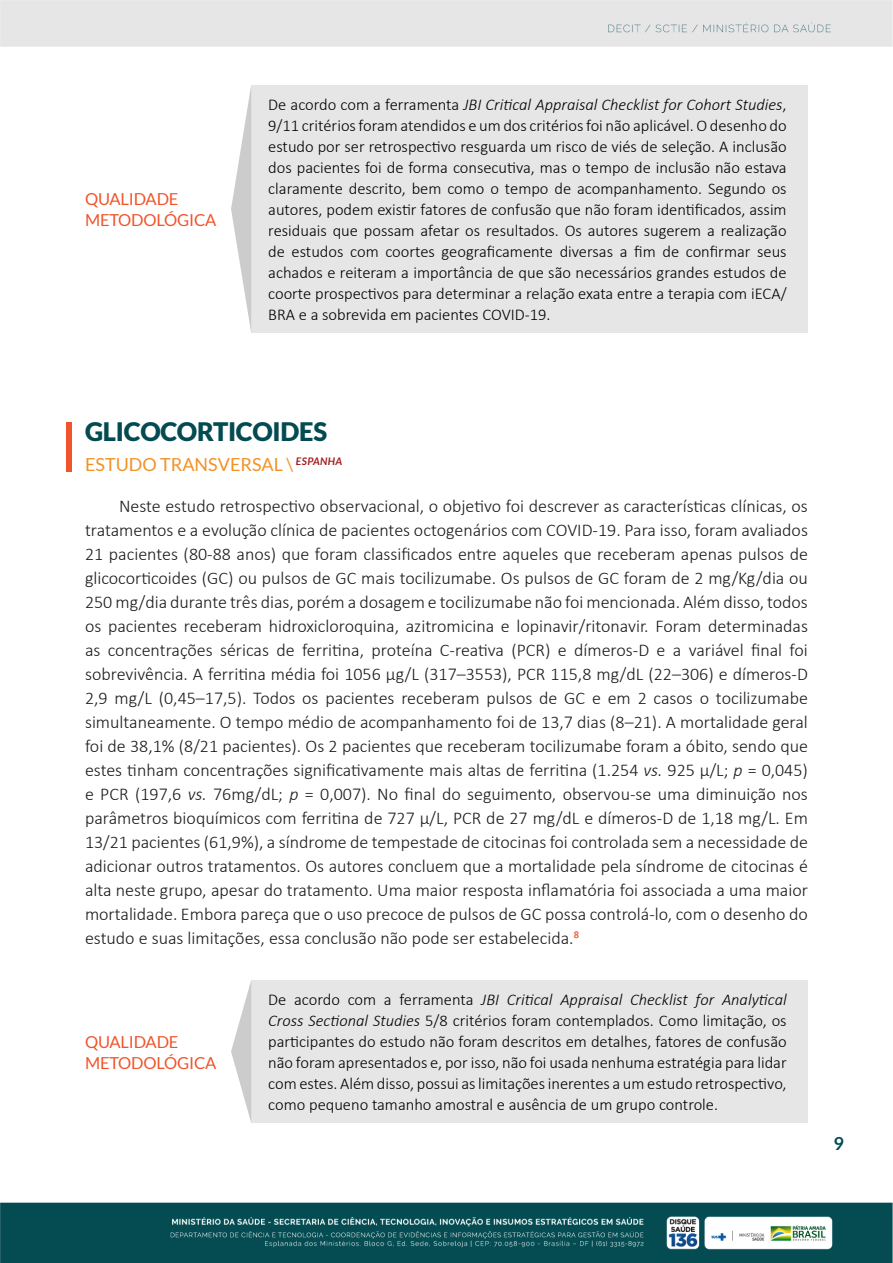
<style>
.page{position:relative;width:893px;height:1263px;background:#fff}
.page>*{position:absolute;margin:0;border:0;box-sizing:border-box;transform-origin:0 0}
.t1{font:900 25.5px "Lato";letter-spacing:-.01em;color:#034b51}
.t2{font:300 18px/24px "Calibri";color:#1a1a1a;text-align:justify}
.t3{font:18px "Lato";color:#f29224}
.t4{font:700 18px "Lato";color:#034b51}
.t5{font:300 16.5px/21px "Calibri";color:#000;text-align:justify}
.t6{font:16.5px/21px "Lato";letter-spacing:-.01em;color:#f0542b}
.s1{font-style:italic}
</style>
<div class="page">
<img style="left:0;top:0;width:893px;height:1263px">
<div style="left:85px;top:85px;width:146px;height:248px;background:#fff"></div>
<div style="left:251px;top:85px;width:557px;height:248px;background:#e6e6e6"></div>
<svg style="left:231px;top:85px;width:20px;height:248px"></svg>
<div style="left:85px;top:980px;width:146px;height:143px;background:#fff"></div>
<div style="left:251px;top:980px;width:557px;height:143px;background:#e6e6e6"></div>
<svg style="left:231px;top:980px;width:20px;height:143px"></svg>
<div style="left:66px;top:422px;width:6px;height:49px;background:#f0542b"></div>
<p class="t6" style="left:85px;top:189px;width:133px">QUALIDADE<br>METODOLÓGICA</p>
<p class="t5" style="left:268px;top:94px;width:520px">De acordo com a ferramenta <span class="s1">JBI Critical Appraisal Checklist for Cohort Studies</span>, 9/11 critérios foram atendidos e um dos critérios foi não aplicável. O desenho do estudo por ser retrospectivo resguarda um risco de viés de seleção. A inclusão dos pacientes foi de forma consecutiva, mas o tempo de inclusão não estava claramente descrito, bem como o tempo de acompanhamento. Segundo os autores, podem existir fatores de confusão que não foram identificados, assim residuais que possam afetar os resultados. Os autores sugerem a realização de estudos com coortes geograficamente diversas a fim de confirmar seus achados e reiteram a importância de que são necessários grandes estudos de coorte prospectivos para determinar a relação exata entre a terapia com iECA/ BRA e a sobrevida em pacientes COVID-19.</p>
<h1 class="t1" style="left:85px;top:417px;width:244px">GLICOCORTICOIDES</h1>
<p class="t3" style="left:85px;top:455px;width:259px">ESTUDO TRANSVERSAL \ <sup>ESPANHA</sup></p>
<p class="t2" style="left:85px;top:494px;width:724px;text-indent:34px">Neste estudo retrospectivo observacional, o objetivo foi descrever as características clínicas, os tratamentos e a evolução clínica de pacientes octogenários com COVID-19. Para isso, foram avaliados 21 pacientes (80-88 anos) que foram classificados entre aqueles que receberam apenas pulsos de glicocorticoides (GC) ou pulsos de GC mais tocilizumabe. Os pulsos de GC foram de 2 mg/Kg/dia ou 250 mg/dia durante três dias, porém a dosagem e tocilizumabe não foi mencionada. Além disso, todos os pacientes receberam hidroxicloroquina, azitromicina e lopinavir/ritonavir. Foram determinadas as concentrações séricas de ferritina, proteína C-reativa (PCR) e dímeros-D e a variável final foi sobrevivência. A ferritina média foi 1056 µg/L (317–3553), PCR 115,8 mg/dL (22–306) e dímeros-D 2,9 mg/L (0,45–17,5). Todos os pacientes receberam pulsos de GC e em 2 casos o tocilizumabe simultaneamente. O tempo médio de acompanhamento foi de 13,7 dias (8–21). A mortalidade geral foi de 38,1% (8/21 pacientes). Os 2 pacientes que receberam tocilizumabe foram a óbito, sendo que estes tinham concentrações significativamente mais altas de ferritina (1.254 <span class="s1">vs.</span> 925 µ/L; <span class="s1">p</span> = 0,045) e PCR (197,6 <span class="s1">vs.</span> 76mg/dL; <span class="s1">p</span> = 0,007). No final do seguimento, observou-se uma diminuição nos parâmetros bioquímicos com ferritina de 727 µ/L, PCR de 27 mg/dL e dímeros-D de 1,18 mg/L. Em 13/21 pacientes (61,9%), a síndrome de tempestade de citocinas foi controlada sem a necessidade de adicionar outros tratamentos. Os autores concluem que a mortalidade pela síndrome de citocinas é alta neste grupo, apesar do tratamento. Uma maior resposta inflamatória foi associada a uma maior mortalidade. Embora pareça que o uso precoce de pulsos de GC possa controlá-lo, com o desenho do estudo e suas limitações, essa conclusão não pode ser estabelecida.<sup>8</sup></p>
<p class="t6" style="left:85px;top:1031px;width:133px">QUALIDADE<br>METODOLÓGICA</p>
<p class="t5" style="left:268px;top:989px;width:520px">De acordo com a ferramenta <span class="s1">JBI Critical Appraisal Checklist for Analytical Cross Sectional Studies</span> 5/8 critérios foram contemplados. Como limitação, os participantes do estudo não foram descritos em detalhes, fatores de confusão não foram apresentados e, por isso, não foi usada nenhuma estratégia para lidar com estes. Além disso, possui as limitações inerentes a um estudo retrospectivo, como pequeno tamanho amostral e ausência de um grupo controle.</p>
<p class="t4" style="left:833px;top:1133px;width:12px">9</p>
</div>
